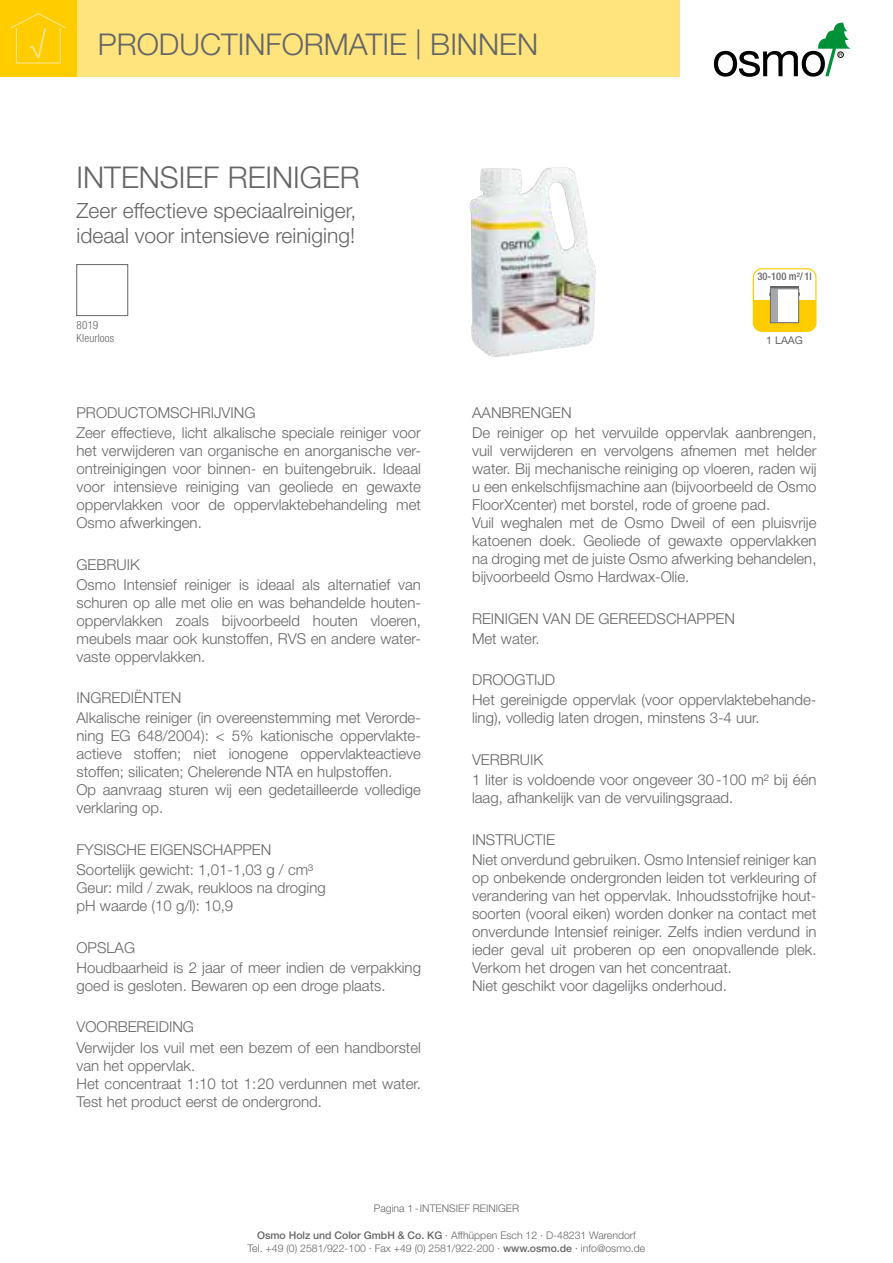
<style>
.page{position:relative;width:893px;height:1263px;background:#fff}
.page>*{position:absolute;margin:0;border:0;box-sizing:border-box;transform-origin:0 0}
.t1{font:300 30px "Helvetica Neue";color:#646567}
.t2{font:300 21px/25.2px "Helvetica Neue";color:#646567}
.t3{font:300 15px/18px "Helvetica Neue";color:#646567}
.t4{font:300 condensed 11.25px/13.5px "Helvetica Neue";letter-spacing:.01em;color:#646567}
.t5{font:10.65px "Helvetica Neue";color:#646567}
.t6{font:300 10.5px/12.6px "Helvetica Neue";color:#646567;text-align:center}
.t7{font:500 condensed 10.5px "Helvetica Neue";color:#646567}
.s1{font-weight:500}
</style>
<div class="page">
<div style="left:77px;top:0;width:603px;height:77px;background:#ffe37d"></div>
<div style="left:0;top:0;width:77px;height:77px;background:#fc0"></div>
<svg style="left:10px;top:13px;width:56px;height:51px"></svg>
<svg style="left:714px;top:23px;width:136px;height:54px"></svg>
<div style="left:753px;top:268px;width:63px;height:64px;border:1px solid #fc0;border-radius:9px"></div>
<svg style="left:753px;top:287px;width:63px;height:44px"></svg>
<div style="left:77px;top:264px;width:51px;height:52px;border:1px solid #646567"></div>
<img style="left:470px;top:168px;width:125px;height:189px">
<h1 class="t1" style="left:98px;top:29px;width:442px">PRODUCTINFORMATIE | BINNEN</h1>
<h1 class="t1" style="left:77px;top:162px;width:285px">INTENSIEF REINIGER</h1>
<h2 class="t2" style="left:77px;top:198px;width:281px">Zeer effectieve speciaalreiniger, ideaal voor intensieve reiniging!</h2>
<p class="t4" style="left:77px;top:318px;width:39px">8019<br>Kleurloos</p>
<p class="t3" style="left:77px;top:403px;width:346px;line-height:20.1px">PRODUCTOMSCHRIJVING<br>Zeer effectieve, licht alkalische speciale reiniger voor</p>
<p class="t3" style="left:77px;top:442px;width:346px;text-align:justify">het verwijderen van organische en anorganische ver&shy;ontreinigingen voor binnen- en buitengebruik. Ideaal voor intensieve reiniging van geoliede en gewaxte oppervlakken voor de oppervlaktebehandeling met Osmo afwerkingen.</p>
<p class="t3" style="left:77px;top:554px;width:346px;line-height:20.1px">GEBRUIK<br>Osmo Intensief reiniger is ideaal als alternatief van</p>
<p class="t3" style="left:77px;top:594px;width:346px;text-align:justify">schuren op alle met olie en was behandelde houten&shy;oppervlakken zoals bijvoorbeeld houten vloeren, meubels maar ook kunstoffen, RVS en andere water&shy;vaste oppervlakken.</p>
<p class="t3" style="left:77px;top:688px;width:346px;line-height:20.1px">INGREDIËNTEN<br>Alkalische reiniger (in overeenstemming met Verorde-</p>
<p class="t3" style="left:77px;top:727px;width:346px">ning EG 648/2004): &lt; 5% kationische oppervlakte&shy;actieve stoffen; niet ionogene oppervlakteactieve stoffen; silicaten; Chelerende NTA en hulpstoffen.<br>Op aanvraag sturen wij een gedetailleerde volledige verklaring op.</p>
<p class="t3" style="left:77px;top:840px;width:238px;line-height:20.1px">FYSISCHE EIGENSCHAPPEN<br>Soortelijk gewicht: 1,01-1,03 g / cm³</p>
<p class="t3" style="left:77px;top:879px;width:251px">Geur: mild / zwak, reukloos na droging pH waarde (10 g/l): 10,9</p>
<p class="t3" style="left:77px;top:937px;width:346px;line-height:20.1px">OPSLAG<br>Houdbaarheid is 2 jaar of meer indien de verpakking</p>
<p class="t3" style="left:77px;top:977px;width:311px">goed is gesloten. Bewaren op een droge plaats.</p>
<p class="t3" style="left:77px;top:1017px;width:346px;line-height:20.1px">VOORBEREIDING<br>Verwijder los vuil met een bezem of een handborstel</p>
<p class="t3" style="left:77px;top:1056px;width:346px">van het oppervlak.<br>Het concentraat 1:10 tot 1:20 verdunnen met water.<br>Test het product eerst de ondergrond.</p>
<p class="t7" style="left:757px;top:271px;width:56px">30-100 m²/ 1l</p>
<p class="t5" style="left:766px;top:334px;width:38px">1 LAAG</p>
<p class="t3" style="left:472px;top:403px;width:346px;line-height:20.1px">AANBRENGEN<br>De reiniger op het vervuilde oppervlak aanbrengen,</p>
<p class="t3" style="left:472px;top:442px;width:346px">vuil verwijderen en vervolgens afnemen met helder water. Bij mechanische reiniging op vloeren, raden wij u een enkelschfijsmachine aan (bijvoorbeeld de Osmo FloorXcenter) met borstel, rode of groene pad.<br>Vuil weghalen met de Osmo Dweil of een pluisvrije katoenen doek. Geoliede of gewaxte oppervlakken na droging met de juiste Osmo afwerking behandelen, bijvoorbeeld Osmo Hardwax-Olie.</p>
<p class="t3" style="left:472px;top:608px;width:264px;line-height:20.1px">REINIGEN VAN DE GEREEDSCHAPPEN<br>Met water.</p>
<p class="t3" style="left:472px;top:670px;width:346px;line-height:20.1px">DROOGTIJD<br>Het gereinigde oppervlak (voor oppervlaktebehande-</p>
<p class="t3" style="left:472px;top:709px;width:289px">ling), volledig laten drogen, minstens 3-4 uur.</p>
<p class="t3" style="left:472px;top:750px;width:346px;line-height:20.1px">VERBRUIK<br>1 liter is voldoende voor ongeveer 30-100 m² bij één</p>
<p class="t3" style="left:472px;top:789px;width:263px">laag, afhankelijk van de vervuilingsgraad.</p>
<p class="t3" style="left:472px;top:829px;width:346px;line-height:20.1px">INSTRUCTIE<br>Niet onverdund gebruiken. Osmo Intensief reiniger kan</p>
<p class="t3" style="left:472px;top:869px;width:346px">op onbekende ondergronden leiden tot verkleuring of verandering van het oppervlak. Inhoudsstofrijke hout&shy;soorten (vooral eiken) worden donker na contact met onverdunde Intensief reiniger. Zelfs indien verdund in ieder geval uit proberen op een onopvallende plek.<br>Verkom het drogen van het concentraat.<br>Niet geschikt voor dagelijks onderhoud.</p>
<p class="t6" style="left:374px;top:1202px;width:147px">Pagina 1 - INTENSIEF REINIGER</p>
<p class="t6" style="left:248px;top:1229px;width:399px"><span class="s1">Osmo Holz und Color GmbH &amp; Co. KG</span> · Affhüppen Esch 12 · D-48231 Warendorf<br>Tel. +49 (0) 2581/922-100 · Fax +49 (0) 2581/922-200 · <span class="s1">www.osmo.de</span> · info@osmo.de</p>
</div>
